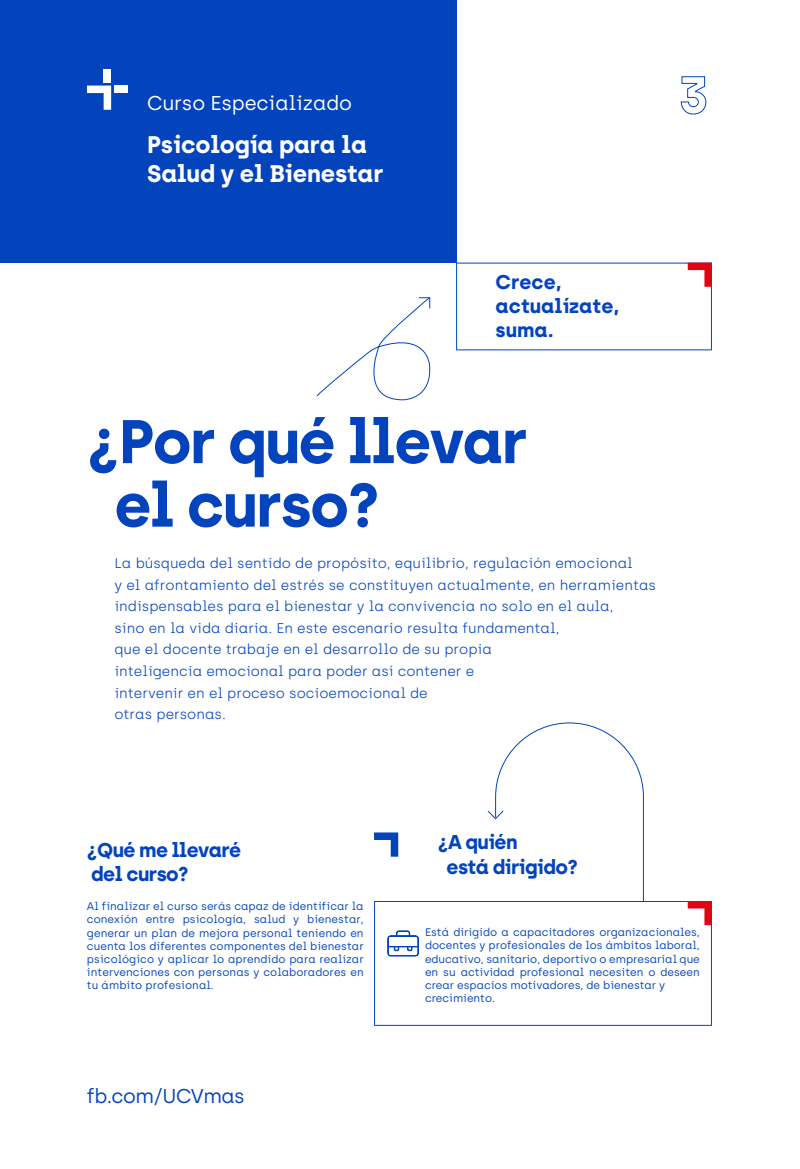
<style>
.page{position:relative;width:800px;height:1169px;background:#fff}
.page>*{position:absolute;margin:0;border:0;box-sizing:border-box;transform-origin:0 0}
.t1{font:700 61.5px/63.5px "Archia";letter-spacing:-.025em;color:#0344bd}
.t2{font:700 24px/28.8px "Archia";letter-spacing:-.01em;color:#fff}
.t3{font:700 20px/24px "Archia";letter-spacing:-.03em;color:#0344bd}
.t4{font:700 20px/24px "Archia";color:#0344bd}
.t5{font:20px "Archia";letter-spacing:-.01em;color:#fff}
.t6{font:20px "Archia";letter-spacing:-.03em;color:#0344bd}
.t7{font:300 14px/21.6px "Archia";color:#0344bd}
.t8{font:11px/13.2px "Archia";color:#0344bd;text-align:justify}
</style>
<div class="page">
<svg style="left:680px;top:76px;width:27px;height:39px"></svg>
<div style="left:0;top:0;width:456px;height:262px;background:#0344bd"></div>
<svg style="left:316px;top:297px;width:115px;height:104px"></svg>
<svg style="left:456px;top:262px;width:256px;height:88px"></svg>
<svg style="left:374px;top:832px;width:24px;height:24px"></svg>
<svg style="left:87px;top:86px;width:24px;height:24px"></svg>
<div style="left:104px;top:69px;width:7px;height:13px;background:#fff"></div>
<div style="left:114px;top:86px;width:14px;height:7px;background:#fff"></div>
<svg style="left:487px;top:723px;width:157px;height:177px"></svg>
<svg style="left:374px;top:900px;width:338px;height:125px"></svg>
<svg style="left:388px;top:930px;width:31px;height:26px"></svg>
<svg style="left:688px;top:900px;width:24px;height:25px"></svg>
<h3 class="t5" style="left:147px;top:91px;width:206px">Curso Especializado</h3>
<h2 class="t2" style="left:147px;top:129px;width:238px">Psicología para la<br>Salud y el Bienestar</h2>
<h3 class="t4" style="left:496px;top:269px;width:125px">Crece, actualízate, suma.</h3>
<h1 class="t1" style="left:114px;top:408px;width:415px;text-indent:-28px">¿Por qué llevar el curso?</h1>
<p class="t7" style="left:114px;top:552px;width:543px">La búsqueda del sentido de propósito, equilibrio, regulación emocional<br>y el afrontamiento del estrés se constituyen actualmente, en herramientas indispensables para el bienestar y la convivencia no solo en el aula,<br>sino en la vida diaria. En este escenario resulta fundamental,<br>que el docente trabaje en el desarrollo de su propia<br>inteligencia emocional para poder así contener e<br>intervenir en el proceso socioemocional de<br>otras personas.</p>
<h3 class="t3" style="left:87px;top:837px;width:156px">¿Qué me llevaré del curso?</h3>
<p class="t8" style="left:87px;top:899px;width:278px">Al finalizar el curso serás capaz de identificar la conexión entre psicología, salud y bienestar, generar un plan de mejora personal teniendo en cuenta los diferentes componentes del bienestar psicológico y aplicar lo aprendido para realizar intervenciones con personas y colaboradores en tu ámbito profesional.</p>
<h3 class="t6" style="left:87px;top:1083px;width:159px">fb.com/UCVmas</h3>
<h3 class="t3" style="left:447px;top:830px;width:133px;text-indent:-9px">¿A quién<br>está dirigido?</h3>
<p class="t8" style="left:425px;top:925px;width:276px;text-align:left">Está dirigido a capacitadores organizacionales, docentes y profesionales de los ámbitos laboral, educativo, sanitario, deportivo o empresarial que en su actividad profesional necesiten o deseen crear espacios motivadores, de bienestar y crecimiento.</p>
</div>
